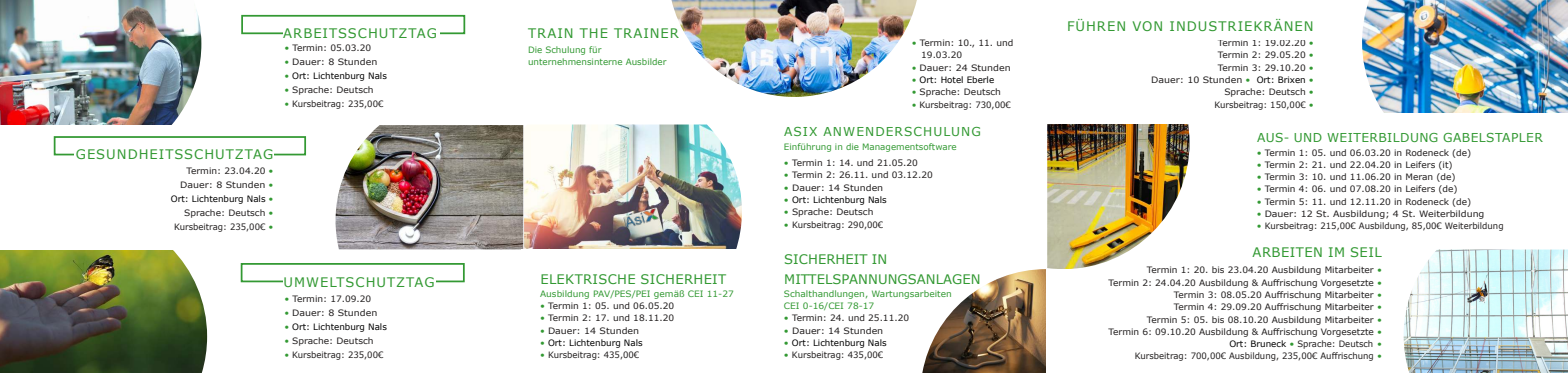
<style>
.page{position:relative;width:1568px;height:373px;background:#fff}
.page>*{position:absolute;margin:0;border:0;box-sizing:border-box;transform-origin:0 0}
.t1{font:13.12px "Verdana";letter-spacing:.075em;color:#393}
.t2{font:13.12px/20.1px "Verdana";letter-spacing:.005em;color:#393}
.t3{font:13.12px "Verdana";letter-spacing:.025em;color:#393}
.t4{font:13.12px "Verdana";letter-spacing:.035em;color:#393}
.t5{font:12.25px "Verdana";letter-spacing:.035em;color:#393}
.t6{font:12.25px "Verdana";letter-spacing:.085em;color:#393}
.t7{font:8.75px/12.2px "Verdana";color:#221f1f;text-align:right}
.t8{font:8.75px/12.2px "Verdana";color:#393}
.t9{font:8.75px "Verdana";color:#221f1f;scale:1.08 1}
.t10{font:8.75px "Verdana";color:#000}
.t11{font:8.75px "Verdana";color:#221f1f;scale:1.04 1}
.s1{color:#393}
.s2{color:#000}
</style>
<div class="page">
<img style="left:0;top:0;width:201px;height:125px">
<img style="left:0;top:250px;width:207px;height:122px">
<img style="left:524px;top:124px;width:218px;height:125px">
<img style="left:335px;top:125px;width:188px;height:124px">
<img style="left:671px;top:0;width:246px;height:97px">
<img style="left:1362px;top:0;width:206px;height:113px">
<img style="left:1403px;top:249px;width:165px;height:123px">
<div style="left:241px;top:15px;width:224px;height:19px;border:2px solid #393"></div>
<div style="left:283px;top:28px;width:157px;height:13px;background:#fff"></div>
<div style="left:54px;top:136px;width:252px;height:19px;border:2px solid #393"></div>
<div style="left:74px;top:148px;width:199px;height:17px;background:#fff"></div>
<div style="left:241px;top:262px;width:224px;height:20px;border:2px solid #393"></div>
<div style="left:283px;top:276px;width:153px;height:16px;background:#fff"></div>
<img style="left:1047px;top:124px;width:142px;height:144px">
<img style="left:617px;top:195px;width:50px;height:50px">
<img style="left:922px;top:269px;width:124px;height:103px">
<h1 class="t1" style="left:283px;top:24px;width:155px">ARBEITSSCHUTZTAG</h1>
<p class="t7" style="left:284px;top:41px;width:89px"><span class="s1">•</span> Termin: 05.03.20</p>
<p class="t9" style="left:284px;top:55px;width:88px"><span class="s1">•</span> Dauer: 8 Stunden</p>
<p class="t10" style="left:284px;top:69px;width:104px"><span class="s1">•</span> Ort: Lichtenburg Nals</p>
<p class="t11" style="left:284px;top:83px;width:87px"><span class="s1">•</span> Sprache: Deutsch</p>
<p class="t7" style="left:284px;top:97px;width:101px"><span class="s1">•</span> Kursbeitrag: 235,00€</p>
<h1 class="t1" style="left:76px;top:145px;width:199px">GESUNDHEITSSCHUTZTAG</h1>
<p class="t7" style="left:171px;top:163px;width:104px;line-height:14px">Termin: 23.04.20 <span class="s1">•<br></span>Dauer: 8 Stunden <span class="s1">•<br></span><span class="s2">Ort: Lichtenburg Nals</span> <span class="s1">•<br></span>Sprache: Deutsch <span class="s1">•<br></span>Kursbeitrag: 235,00€ <span class="s1">•</span></p>
<h1 class="t1" style="left:283px;top:272px;width:153px">UMWELTSCHUTZTAG</h1>
<p class="t7" style="left:284px;top:292px;width:89px"><span class="s1">•</span> Termin: 17.09.20</p>
<p class="t9" style="left:284px;top:306px;width:88px"><span class="s1">•</span> Dauer: 8 Stunden</p>
<p class="t10" style="left:284px;top:320px;width:104px"><span class="s1">•</span> Ort: Lichtenburg Nals</p>
<p class="t11" style="left:284px;top:334px;width:87px"><span class="s1">•</span> Sprache: Deutsch</p>
<p class="t7" style="left:284px;top:348px;width:101px"><span class="s1">•</span> Kursbeitrag: 235,00€</p>
<h1 class="t1" style="left:528px;top:24px;width:152px">TRAIN THE TRAINER</h1>
<p class="t8" style="left:528px;top:44px;width:140px">Die Schulung für unternehmensinterne Ausbilder</p>
<h1 class="t3" style="left:540px;top:270px;width:187px">ELEKTRISCHE SICHERHEIT</h1>
<p class="t8" style="left:540px;top:287px;width:195px">Ausbildung PAV/PES/PEI gemäß CEI 11-27</p>
<p class="t7" style="left:540px;top:299px;width:136px"><span class="s1">•</span> Termin 1: 05. und 06.05.20</p>
<p class="t7" style="left:540px;top:311px;width:136px"><span class="s1">•</span> Termin 2: 17. und 18.11.20</p>
<p class="t9" style="left:540px;top:324px;width:93px"><span class="s1">•</span> Dauer: 14 Stunden</p>
<p class="t10" style="left:540px;top:336px;width:104px"><span class="s1">•</span> Ort: Lichtenburg Nals</p>
<p class="t7" style="left:540px;top:348px;width:101px"><span class="s1">•</span> Kursbeitrag: 435,00€</p>
<p class="t7" style="left:921px;top:37px;width:94px;text-align:left;text-indent:-10px"><span class="s1">•</span> Termin: 10., 11. und<br>19.03.20</p>
<p class="t9" style="left:911px;top:61px;width:93px"><span class="s1">•</span> Dauer: 24 Stunden</p>
<p class="t10" style="left:911px;top:74px;width:84px"><span class="s1">•</span> Ort: Hotel Eberle</p>
<p class="t11" style="left:911px;top:86px;width:87px"><span class="s1">•</span> Sprache: Deutsch</p>
<p class="t7" style="left:911px;top:98px;width:101px"><span class="s1">•</span> Kursbeitrag: 730,00€</p>
<h2 class="t6" style="left:784px;top:123px;width:198px">ASIX ANWENDERSCHULUNG</h2>
<p class="t8" style="left:784px;top:140px;width:174px">Einführung in die Managementsoftware</p>
<p class="t7" style="left:784px;top:156px;width:136px"><span class="s1">•</span> Termin 1: 14. und 21.05.20</p>
<p class="t7" style="left:784px;top:169px;width:150px"><span class="s1">•</span> Termin 2: 26.11. und 03.12.20</p>
<p class="t9" style="left:784px;top:181px;width:93px"><span class="s1">•</span> Dauer: 14 Stunden</p>
<p class="t10" style="left:784px;top:193px;width:104px"><span class="s1">•</span> Ort: Lichtenburg Nals</p>
<p class="t11" style="left:784px;top:206px;width:88px"><span class="s1">•</span> Sprache: Deutsch</p>
<p class="t7" style="left:784px;top:218px;width:101px"><span class="s1">•</span> Kursbeitrag: 290,00€</p>
<h1 class="t2" style="left:784px;top:249px;width:198px">SICHERHEIT IN<br>MITTELSPANNUNGSANLAGEN</h1>
<p class="t8" style="left:784px;top:287px;width:169px">Schalthandlungen, Wartungsarbeiten<br>CEI 0-16/CEI 78-17</p>
<p class="t7" style="left:784px;top:311px;width:127px"><span class="s1">•</span> Termin: 24. und 25.11.20</p>
<p class="t9" style="left:784px;top:324px;width:93px"><span class="s1">•</span> Dauer: 14 Stunden</p>
<p class="t10" style="left:784px;top:336px;width:104px"><span class="s1">•</span> Ort: Lichtenburg Nals</p>
<p class="t7" style="left:784px;top:348px;width:101px"><span class="s1">•</span> Kursbeitrag: 435,00€</p>
<h1 class="t1" style="left:1067px;top:17px;width:248px">FÜHREN VON INDUSTRIEKRÄNEN</h1>
<p class="t7" style="left:1151px;top:37px;width:164px">Termin 1: 19.02.20 <span class="s1">•<br></span>Termin 2: 29.05.20 <span class="s1">•<br></span>Termin 3: 29.10.20 <span class="s1">•<br></span>Dauer: 10 Stunden <span class="s1">•</span> <span class="s2">Ort: Brixen</span> <span class="s1">•<br></span>Sprache: Deutsch <span class="s1">•<br></span>Kursbeitrag: 150,00€ <span class="s1">•</span></p>
<h2 class="t5" style="left:1257px;top:128px;width:287px">AUS- UND WEITERBILDUNG GABELSTAPLER</h2>
<p class="t7" style="left:1256px;top:146px;width:216px"><span class="s1">•</span> Termin 1: 05. und 06.03.20 in Rodeneck (de)</p>
<p class="t7" style="left:1256px;top:158px;width:197px"><span class="s1">•</span> Termin 2: 21. und 22.04.20 in Leifers (it)</p>
<p class="t7" style="left:1256px;top:170px;width:200px"><span class="s1">•</span> Termin 3: 10. und 11.06.20 in Meran (de)</p>
<p class="t7" style="left:1256px;top:183px;width:202px"><span class="s1">•</span> Termin 4: 06. und 07.08.20 in Leifers (de)</p>
<p class="t7" style="left:1256px;top:195px;width:216px"><span class="s1">•</span> Termin 5: 11. und 12.11.20 in Rodeneck (de)</p>
<p class="t9" style="left:1256px;top:207px;width:212px"><span class="s1">•</span> Dauer: 12 St. Ausbildung; 4 St. Weiterbildung</p>
<p class="t7" style="left:1256px;top:219px;width:248px"><span class="s1">•</span> Kursbeitrag: 215,00€ Ausbildung, 85,00€ Weiterbildung</p>
<h1 class="t4" style="left:1252px;top:243px;width:131px">ARBEITEN IM SEIL</h1>
<p class="t7" style="left:1108px;top:263px;width:275px">Termin 1: 20. bis 23.04.20 Ausbildung Mitarbeiter <span class="s1">•<br></span>Termin 2: 24.04.20 Ausbildung &amp; Auffrischung Vorgesetzte <span class="s1">• </span>Termin 3: 08.05.20 Auffrischung Mitarbeiter <span class="s1">•<br></span>Termin 4: 29.09.20 Auffrischung Mitarbeiter <span class="s1">•<br></span>Termin 5: 05. bis 08.10.20 Ausbildung Mitarbeiter <span class="s1">•<br></span>Termin 6: 09.10.20 Ausbildung &amp; Auffrischung Vorgesetzte <span class="s1">• </span><span class="s2">Ort: Bruneck</span> <span class="s1">•</span> Sprache: Deutsch <span class="s1">•<br></span>Kursbeitrag: 700,00€ Ausbildung, 235,00€ Auffrischung <span class="s1">•</span></p>
</div>
